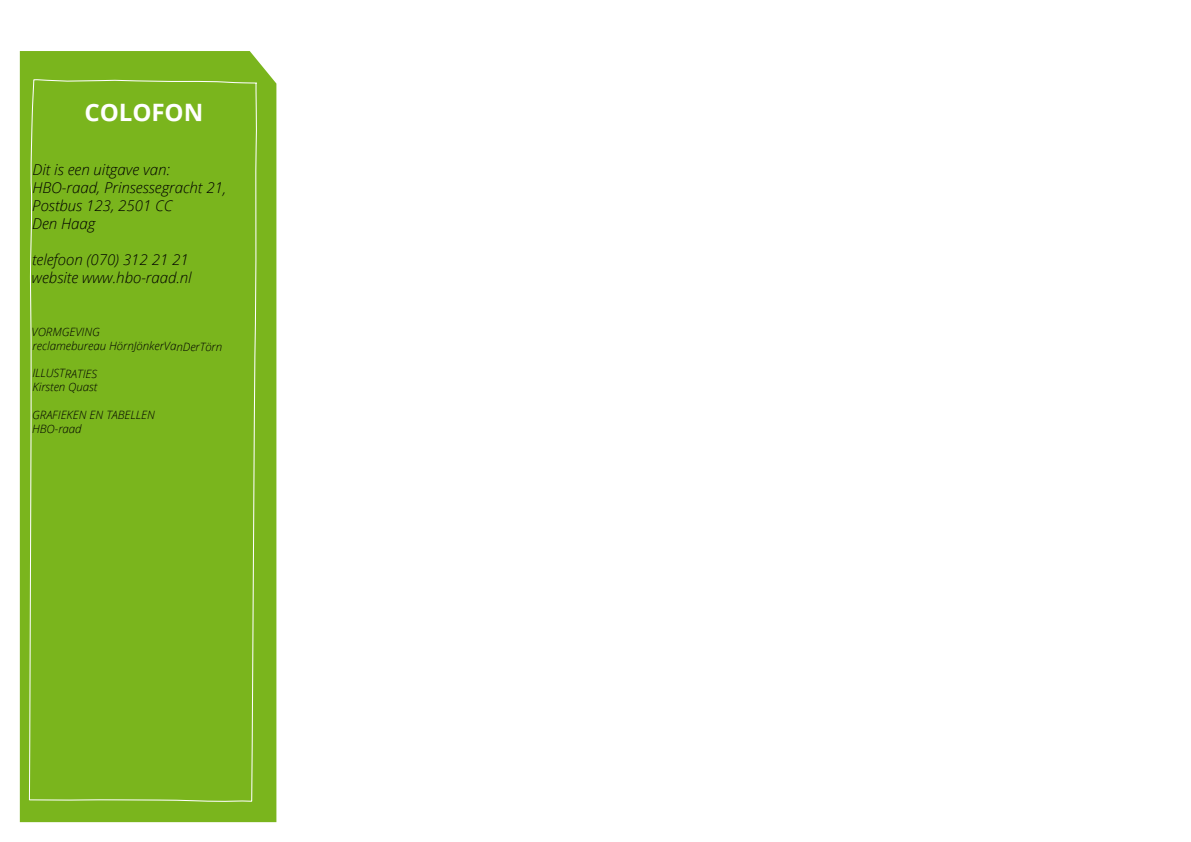
<style>
.page{position:relative;width:1191px;height:842px;background:#fff}
.page>*{position:absolute;margin:0;border:0;box-sizing:border-box;transform-origin:0 0}
.t1{font:700 24px "Open Sans";letter-spacing:-.005em;color:#fff}
.t2{font:italic 300 15px/17.9px "Open Sans";letter-spacing:-.005em;color:#000}
.t3{font:italic 300 11.5px/14.1px "Open Sans";color:#000}
</style>
<div class="page">
<div style="left:20px;top:51px;width:256px;height:771px;background:#7ab51d"></div>
<div style="left:28px;top:79px;width:230px;height:723px;background:#7ab51d"></div>
<h1 class="t1" style="left:84px;top:95px;width:121px">COLOFON</h1>
<p class="t2" style="left:32px;top:160px;width:195px">Dit is een uitgave van:<br>HBO-raad, Prinsessegracht 21,<br>Postbus 123, 2501 CC<br>Den Haag</p>
<p class="t2" style="left:32px;top:250px;width:161px">telefoon (070) 312 21 21 website www.hbo-raad.nl</p>
<p class="t3" style="left:32px;top:324px;width:192px">VORMGEVING<br>reclamebureau HörnJönkerVanDerTörn</p>
<p class="t3" style="left:32px;top:366px;width:67px;line-height:13.8px">ILLUSTRATIES<br>Kirsten Quast</p>
<p class="t3" style="left:32px;top:408px;width:124px;line-height:13.6px">GRAFIEKEN EN TABELLEN<br>HBO-raad</p>
</div>
